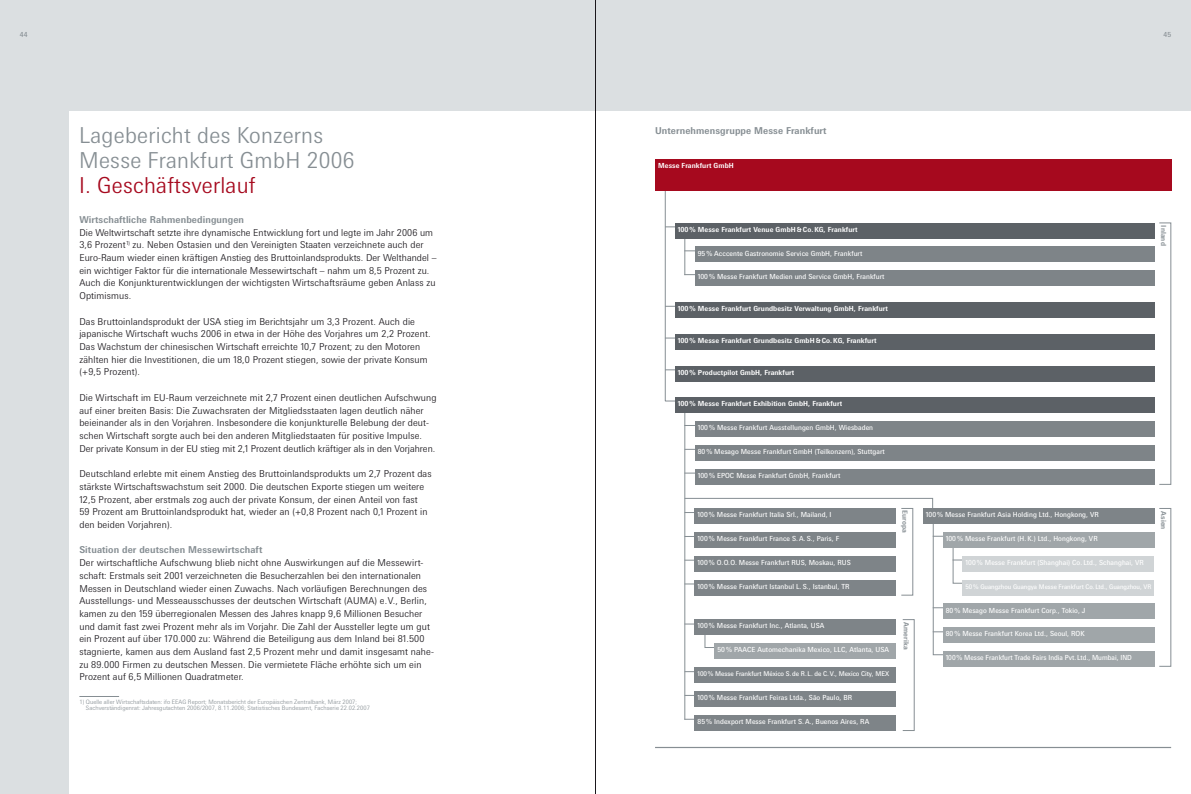
<style>
.page{position:relative;width:1191px;height:794px;background:#dbdfe1}
.page>*{position:absolute;margin:0;border:0;box-sizing:border-box;transform-origin:0 0}
.t1{font:300 22px/25px "Messe Univers";letter-spacing:.01em;color:#868e93}
.t2{font:300 22px "Messe Univers";letter-spacing:.01em;color:#a6091e}
.t3{font:300 9.5px/12.7px "Messe Univers";letter-spacing:.01em;color:#1a171c}
.t4{font:700 9.5px "Messe Univers";letter-spacing:.01em;color:#868e93}
.t5{font:7px "Messe Univers";letter-spacing:.01em;color:#fff}
.t6{font:700 7px "Messe Univers";letter-spacing:.01em;color:#fff}
.t7{font:700 7px "Messe Univers";letter-spacing:.01em;color:#868e93}
.t8{font:7px "Messe Univers";color:#868e93}
.t9{font:6.6px "Messe Univers";letter-spacing:-.005em;color:#fff}
.t10{font:6.4px "Messe Univers";letter-spacing:-.005em;color:#fff}
.t11{font:300 6px/6.4px "Messe Univers";letter-spacing:.01em;color:#868e93}
</style>
<div class="page">
<div style="left:69px;top:111px;width:1122px;height:683px;background:#fff"></div>
<hr style="left:595px;top:0;width:1px;height:794px;background:#1a171c">
<hr style="left:684px;top:413px;width:1px;height:306px;background:#868e93">
<div style="left:1159px;top:223px;width:12px;height:261px;border:1px solid #868e93"></div>
<svg style="left:684px;top:498px;width:249px;height:15px"></svg>
<hr style="left:685px;top:425px;width:30px;height:1px;background:#868e93">
<div style="left:901px;top:508px;width:12px;height:87px;border:1px solid #868e93"></div>
<div style="left:1159px;top:508px;width:12px;height:158px;border:1px solid #868e93"></div>
<hr style="left:655px;top:747px;width:515px;height:1px;background:#868e93">
<hr style="left:79px;top:696px;width:40px;height:1px;background:#868e93">
<svg style="left:655px;top:159px;width:516px;height:242px"></svg>
<svg style="left:932px;top:524px;width:11px;height:131px"></svg>
<svg style="left:952px;top:548px;width:11px;height:36px"></svg>
<svg style="left:704px;top:635px;width:10px;height:13px"></svg>
<div style="left:675px;top:223px;width:479px;height:15px;background:#5c6166"></div>
<div style="left:695px;top:246px;width:459px;height:16px;background:#7e8488"></div>
<div style="left:695px;top:270px;width:459px;height:16px;background:#7e8488"></div>
<div style="left:675px;top:302px;width:479px;height:16px;background:#5c6166"></div>
<div style="left:675px;top:334px;width:479px;height:16px;background:#5c6166"></div>
<div style="left:675px;top:397px;width:479px;height:16px;background:#5c6166"></div>
<div style="left:695px;top:445px;width:459px;height:16px;background:#7e8488"></div>
<div style="left:695px;top:421px;width:459px;height:16px;background:#7e8488"></div>
<div style="left:695px;top:469px;width:459px;height:15px;background:#7e8488"></div>
<div style="left:694px;top:508px;width:202px;height:16px;background:#7e8488"></div>
<div style="left:694px;top:532px;width:202px;height:16px;background:#7e8488"></div>
<div style="left:694px;top:556px;width:202px;height:15px;background:#7e8488"></div>
<div style="left:694px;top:579px;width:202px;height:16px;background:#7e8488"></div>
<div style="left:923px;top:508px;width:231px;height:16px;background:#7e8488"></div>
<div style="left:943px;top:532px;width:211px;height:16px;background:#a0a6a9"></div>
<div style="left:962px;top:556px;width:192px;height:15px;background:#d0d4d6"></div>
<div style="left:943px;top:603px;width:211px;height:16px;background:#a0a6a9"></div>
<div style="left:943px;top:627px;width:211px;height:16px;background:#a0a6a9"></div>
<div style="left:694px;top:619px;width:202px;height:16px;background:#7e8488"></div>
<div style="left:694px;top:667px;width:202px;height:16px;background:#7e8488"></div>
<div style="left:694px;top:691px;width:202px;height:15px;background:#7e8488"></div>
<div style="left:694px;top:714px;width:202px;height:16px;background:#7e8488"></div>
<div style="left:943px;top:650px;width:211px;height:16px;background:#a0a6a9"></div>
<div style="left:675px;top:365px;width:479px;height:16px;background:#5c6166"></div>
<div style="left:962px;top:579px;width:192px;height:16px;background:#d0d4d6"></div>
<div style="left:714px;top:643px;width:182px;height:16px;background:#a0a6a9"></div>
<p class="t8" style="left:20px;top:30px;width:9px">44</p>
<h1 class="t1" style="left:79px;top:122px;width:277px">Lagebericht des Konzerns<br>Messe Frankfurt GmbH 2006</h1>
<h1 class="t2" style="left:79px;top:171px;width:178px">I. Geschäftsverlauf</h1>
<p class="t4" style="left:79px;top:214px;width:166px">Wirtschaftliche Rahmenbedingungen</p>
<p class="t3" style="left:79px;top:226px;width:359px">Die Weltwirtschaft setzte ihre dynamische Entwicklung fort und legte im Jahr 2006 um 3,6 Prozent<sup>1)</sup> zu. Neben Ostasien und den Vereinigten Staaten verzeichnete auch der Euro-Raum wieder einen kräftigen Anstieg des Bruttoinlandsprodukts. Der Welthandel – ein wichtiger Faktor für die internationale Messewirtschaft – nahm um 8,5 Prozent zu.<br>Auch die Konjunkturentwicklungen der wichtigsten Wirtschaftsräume geben Anlass zu Optimismus.</p>
<p class="t3" style="left:79px;top:315px;width:353px">Das Bruttoinlandsprodukt der USA stieg im Berichtsjahr um 3,3 Prozent. Auch die japanische Wirtschaft wuchs 2006 in etwa in der Höhe des Vorjahres um 2,2 Prozent.<br>Das Wachstum der chinesischen Wirtschaft erreichte 10,7 Prozent; zu den Motoren zählten hier die Investitionen, die um 18,0 Prozent stiegen, sowie der private Konsum (+9,5 Prozent).</p>
<p class="t3" style="left:79px;top:391px;width:359px">Die Wirtschaft im EU-Raum verzeichnete mit 2,7 Prozent einen deutlichen Aufschwung auf einer breiten Basis: Die Zuwachsraten der Mitgliedsstaaten lagen deutlich näher beieinander als in den Vorjahren. Insbesondere die konjunkturelle Belebung der deut&shy;schen Wirtschaft sorgte auch bei den anderen Mitgliedstaaten für positive Impulse.<br>Der private Konsum in der EU stieg mit 2,1 Prozent deutlich kräftiger als in den Vorjahren.</p>
<p class="t3" style="left:79px;top:467px;width:354px">Deutschland erlebte mit einem Anstieg des Bruttoinlandsprodukts um 2,7 Prozent das stärkste Wirtschaftswachstum seit 2000. Die deutschen Exporte stiegen um weitere 12,5 Prozent, aber erstmals zog auch der private Konsum, der einen Anteil von fast<br>59 Prozent am Bruttoinlandsprodukt hat, wieder an (+0,8 Prozent nach 0,1 Prozent in den beiden Vorjahren).</p>
<p class="t4" style="left:79px;top:544px;width:184px">Situation der deutschen Messewirtschaft</p>
<p class="t3" style="left:79px;top:556px;width:355px">Der wirtschaftliche Aufschwung blieb nicht ohne Auswirkungen auf die Messewirt&shy;schaft: Erstmals seit 2001 verzeichneten die Besucherzahlen bei den internationalen Messen in Deutschland wieder einen Zuwachs. Nach vorläufigen Berechnungen des Ausstellungs- und Messeausschusses der deutschen Wirtschaft (AUMA) e.V., Berlin, kamen zu den 159 überregionalen Messen des Jahres knapp 9,6 Millionen Besucher und damit fast zwei Prozent mehr als im Vorjahr. Die Zahl der Aussteller legte um gut ein Prozent auf über 170.000 zu: Während die Beteiligung aus dem Inland bei 81.500 stagnierte, kamen aus dem Ausland fast 2,5 Prozent mehr und damit insgesamt nahe&shy;zu 89.000 Firmen zu deutschen Messen. Die vermietete Fläche erhöhte sich um ein Prozent auf 6,5 Millionen Quadratmeter.</p>
<p class="t11" style="left:86px;top:698px;width:285px;text-indent:-6px">1) Quelle aller Wirtschaftsdaten: ifo EEAG Report; Monatsbericht der Europäischen Zentralbank, März 2007;<br>Sachverständigenrat: Jahresgutachten 2006/2007, 8.11.2006; Statistisches Bundesamt, Fachserie 22.02.2007</p>
<p class="t8" style="left:1163px;top:30px;width:9px">45</p>
<p class="t4" style="left:655px;top:125px;width:173px">Unternehmensgruppe Messe Frankfurt</p>
<p class="t6" style="left:658px;top:161px;width:77px">Messe Frankfurt GmbH</p>
<p class="t6" style="left:677px;top:225px;width:181px">100% Messe Frankfurt Venue GmbH &amp; Co.KG, Frankfurt</p>
<p class="t5" style="left:697px;top:249px;width:166px">95 % Acccente Gastronomie Service GmbH, Frankfurt</p>
<p class="t5" style="left:697px;top:272px;width:188px">100 % Messe Frankfurt Medien und Service GmbH, Frankfurt</p>
<p class="t6" style="left:677px;top:304px;width:212px">100% Messe Frankfurt Grundbesitz Verwaltung GmbH, Frankfurt</p>
<p class="t6" style="left:677px;top:336px;width:200px">100% Messe Frankfurt Grundbesitz GmbH &amp; Co.KG, Frankfurt</p>
<p class="t6" style="left:677px;top:368px;width:118px">100% Productpilot GmbH, Frankfurt</p>
<p class="t6" style="left:677px;top:399px;width:166px">100% Messe Frankfurt Exhibition GmbH, Frankfurt</p>
<p class="t5" style="left:697px;top:423px;width:177px">100 % Messe Frankfurt Ausstellungen GmbH, Wiesbaden</p>
<p class="t5" style="left:697px;top:447px;width:188px">80 % Mesago Messe Frankfurt GmbH (Teilkonzern), Stuttgart</p>
<p class="t5" style="left:697px;top:471px;width:144px">100 % EPOC Messe Frankfurt GmbH, Frankfurt</p>
<p class="t5" style="left:697px;top:510px;width:135px">100 % Messe Frankfurt Italia Srl., Mailand, I</p>
<p class="t5" style="left:697px;top:534px;width:143px">100 % Messe Frankfurt France S. A. S., Paris, F</p>
<p class="t5" style="left:697px;top:558px;width:155px">100 % O.O.O. Messe Frankfurt RUS, Moskau, RUS</p>
<p class="t5" style="left:697px;top:582px;width:154px">100 % Messe Frankfurt Istanbul L. S., Istanbul, TR</p>
<p class="t7" style="left:909px;top:510px;width:24px;rotate:90deg">Europa</p>
<p class="t5" style="left:697px;top:621px;width:128px">100 % Messe Frankfurt Inc., Atlanta, USA</p>
<p class="t5" style="left:717px;top:645px;width:173px">50 % PAACE Automechanika Mexico, LLC, Atlanta, USA</p>
<p class="t9" style="left:697px;top:669px;width:193px">100 % Messe Frankfurt México S. de R. L. de C. V., Mexico City, MEX</p>
<p class="t5" style="left:697px;top:693px;width:156px">100 % Messe Frankfurt Feiras Ltda., São Paulo, BR</p>
<p class="t5" style="left:697px;top:717px;width:173px">85 % Indexport Messe Frankfurt S. A., Buenos Aires, RA</p>
<p class="t7" style="left:910px;top:622px;width:29px;rotate:90deg">Amerika</p>
<p class="t7" style="left:1168px;top:225px;width:22px;rotate:90deg">Inland</p>
<p class="t5" style="left:926px;top:510px;width:174px">100 % Messe Frankfurt Asia Holding Ltd., Hongkong, VR</p>
<p class="t5" style="left:945px;top:534px;width:153px">100 % Messe Frankfurt (H. K.) Ltd., Hongkong, VR</p>
<p class="t5" style="left:965px;top:558px;width:180px">100 % Messe Frankfurt (Shanghai) Co. Ltd., Schanghai, VR</p>
<p class="t10" style="left:965px;top:582px;width:187px">50 % Guangzhou Guangya Messe Frankfurt Co. Ltd., Guangzhou, VR</p>
<p class="t5" style="left:945px;top:605px;width:141px">80 % Mesago Messe Frankfurt Corp., Tokio, J</p>
<p class="t5" style="left:945px;top:629px;width:140px">80 % Messe Frankfurt Korea Ltd., Seoul, ROK</p>
<p class="t5" style="left:945px;top:653px;width:188px">100 % Messe Frankfurt Trade Fairs India Pvt. Ltd., Mumbai, IND</p>
<p class="t7" style="left:1168px;top:511px;width:20px;rotate:90deg">Asien</p>
</div>
